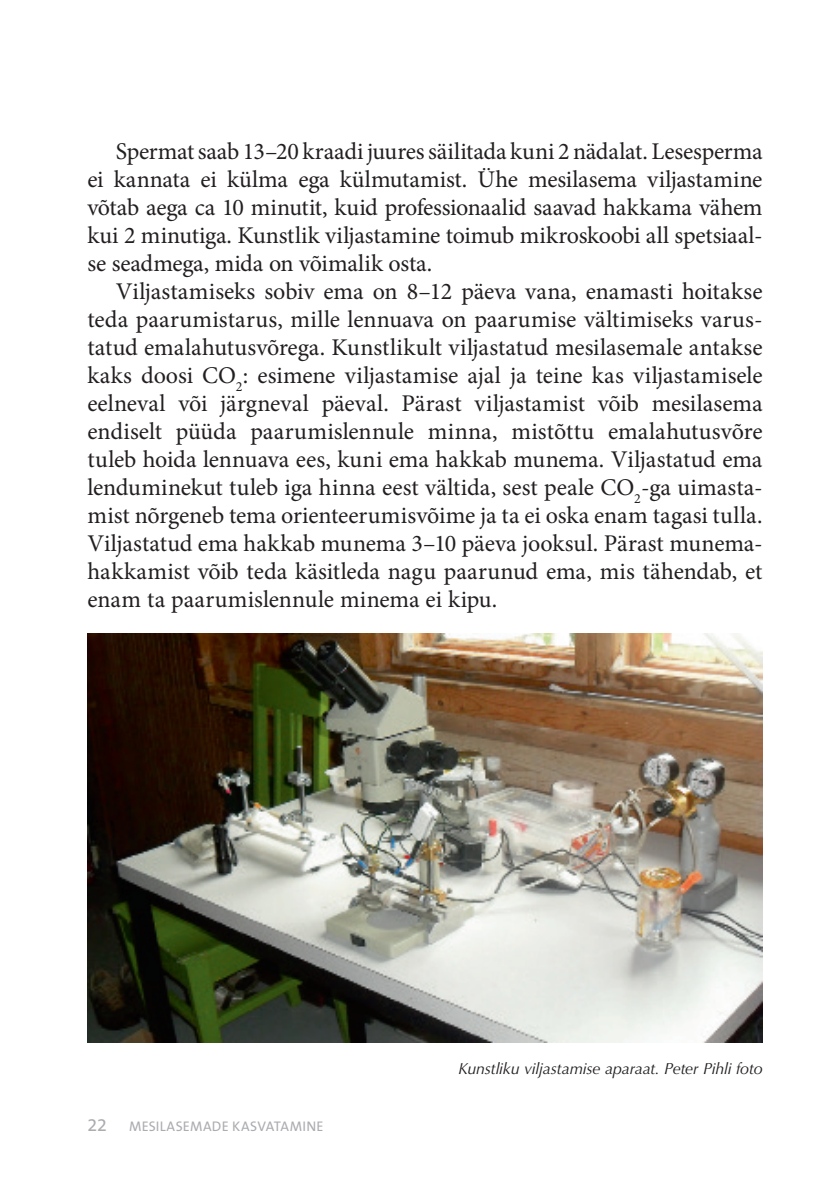
<style>
.page{position:relative;width:833px;height:1184px;background:#fff}
.page>*{position:absolute;margin:0;border:0;box-sizing:border-box;transform-origin:0 0}
.t1{font:24px/28px "Minion Pro";letter-spacing:-.005em;color:#231f20;text-align:justify}
.t2{font:italic 16px "Optima LT Std";letter-spacing:-.01em;color:#231f20}
.t3{font:14px "The Sans B5 Plain";letter-spacing:.015em;color:#abacb0}
.s1{font-size:18px}
</style>
<div class="page">
<img style="left:87px;top:634px;width:675px;height:409px">
<p class="t1" style="left:87px;top:137px;width:676px;text-indent:28px">Spermat saab 13–20 kraadi juures säilitada kuni 2 nädalat. Lesesperma ei kannata ei külma ega külmutamist. Ühe mesilasema viljastamine võtab aega ca 10 minutit, kuid professionaalid saavad hakkama vähem kui 2 minutiga. Kunstlik viljastamine toimub mikroskoobi all spetsiaal&shy;se seadmega, mida on võimalik osta.</p>
<p class="t1" style="left:87px;top:278px;width:676px;text-indent:28px">Viljastamiseks sobiv ema on 8–12 päeva vana, enamasti hoitakse teda paarumistarus, mille lennuava on paarumise vältimiseks varus&shy;tatud emalahutusvõrega. Kunstlikult viljastatud mesilasemale antakse kaks doosi CO<sub>2</sub>: esimene viljastamise ajal ja teine kas viljastamisele eelneval või järgneval päeval. Pärast viljastamist võib mesilasema endiselt püüda paarumislennule minna, mistõttu emalahutusvõre tuleb hoida lennuava ees, kuni ema hakkab munema. Viljastatud ema lenduminekut tuleb iga hinna eest vältida, sest peale CO<sub>2</sub>-ga uimasta&shy;mist nõrgeneb tema orienteerumisvõime ja ta ei oska enam tagasi tulla.<br>Viljastatud ema hakkab munema 3–10 päeva jooksul. Pärast munema&shy;hakkamist võib teda käsitleda nagu paarunud ema, mis tähendab, et enam ta paarumislennule minema ei kipu.</p>
<p class="t3" style="left:87px;top:1119px;width:237px"><span class="s1">22</span> MESILASEMADE KASVATAMINE</p>
<p class="t2" style="left:458px;top:1059px;width:306px">Kunstliku viljastamise aparaat. Peter Pihli foto</p>
</div>
